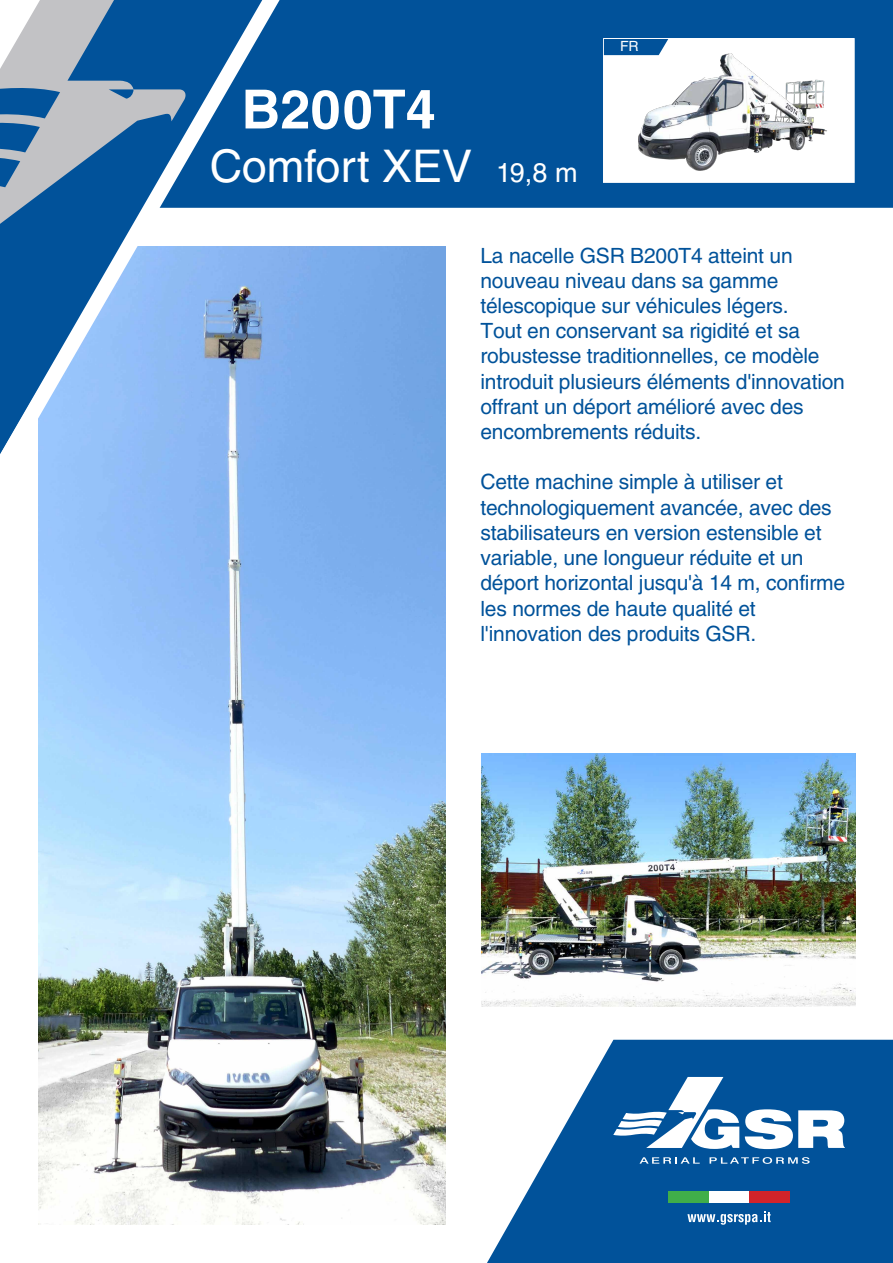
<style>
.page{position:relative;width:893px;height:1263px;background:#fff}
.page>*{position:absolute;margin:0;border:0;box-sizing:border-box;transform-origin:0 0}
.t1{font:700 54px "Helvetica LT Std";color:#fff}
.t2{font:45px "Helvetica LT Std";color:#fff}
.t3{font:27px "Helvetica LT Std";color:#fff}
.t4{font:21px/25.2px "Helvetica LT Std";letter-spacing:-.01em;color:#01529a}
.t5{font:14.1px "Helvetica LT Std";color:#fff}
</style>
<div class="page">
<img style="left:38px;top:247px;width:408px;height:978px">
<div style="left:302px;top:0;width:591px;height:208px;background:#01529a"></div>
<div style="left:604px;top:39px;width:250px;height:143px;background:#fff"></div>
<img style="left:629px;top:53px;width:198px;height:118px">
<div style="left:603px;top:38px;width:252px;height:145px;border:2px solid #fff"></div>
<svg style="left:604px;top:39px;width:64px;height:16px"></svg>
<svg style="left:0;top:0;width:302px;height:606px;background:#72a1d2"></svg>
<svg style="left:487px;top:1040px;width:406px;height:223px;fill:#01529a"></svg>
<div style="left:669px;top:1192px;width:40px;height:11px;background:#40ae49"></div>
<div style="left:709px;top:1192px;width:40px;height:11px;background:#fff"></div>
<div style="left:749px;top:1192px;width:40px;height:11px;background:#d1232a"></div>
<svg style="left:687px;top:1211px;width:84px;height:14px"></svg>
<svg style="left:613px;top:1077px;width:232px;height:72px"></svg>
<svg style="left:639px;top:1157px;width:61px;height:6px"></svg>
<svg style="left:709px;top:1157px;width:101px;height:7px"></svg>
<img style="left:482px;top:753px;width:373px;height:254px">
<p class="t1" style="left:241px;top:77px;width:196px">B200T4</p>
<p class="t2" style="left:210px;top:141px;width:264px">Comfort XEV</p>
<p class="t3" style="left:496px;top:157px;width:83px">19,8 m</p>
<p class="t5" style="left:620px;top:38px;width:20px">FR</p>
<p class="t4" style="left:480px;top:243px;width:366px">La nacelle GSR B200T4 atteint un nouveau niveau dans sa gamme télescopique sur véhicules légers.<br>Tout en conservant sa rigidité et sa robustesse traditionnelles, ce modèle introduit plusieurs éléments d'innovation offrant un déport amélioré avec des encombrements réduits.</p>
<p class="t4" style="left:480px;top:469px;width:366px">Cette machine simple à utiliser et technologiquement avancée, avec des stabilisateurs en version estensible et variable, une longueur réduite et un déport horizontal jusqu'à 14 m, confirme les normes de haute qualité et l'innovation des produits GSR.</p>
</div>
